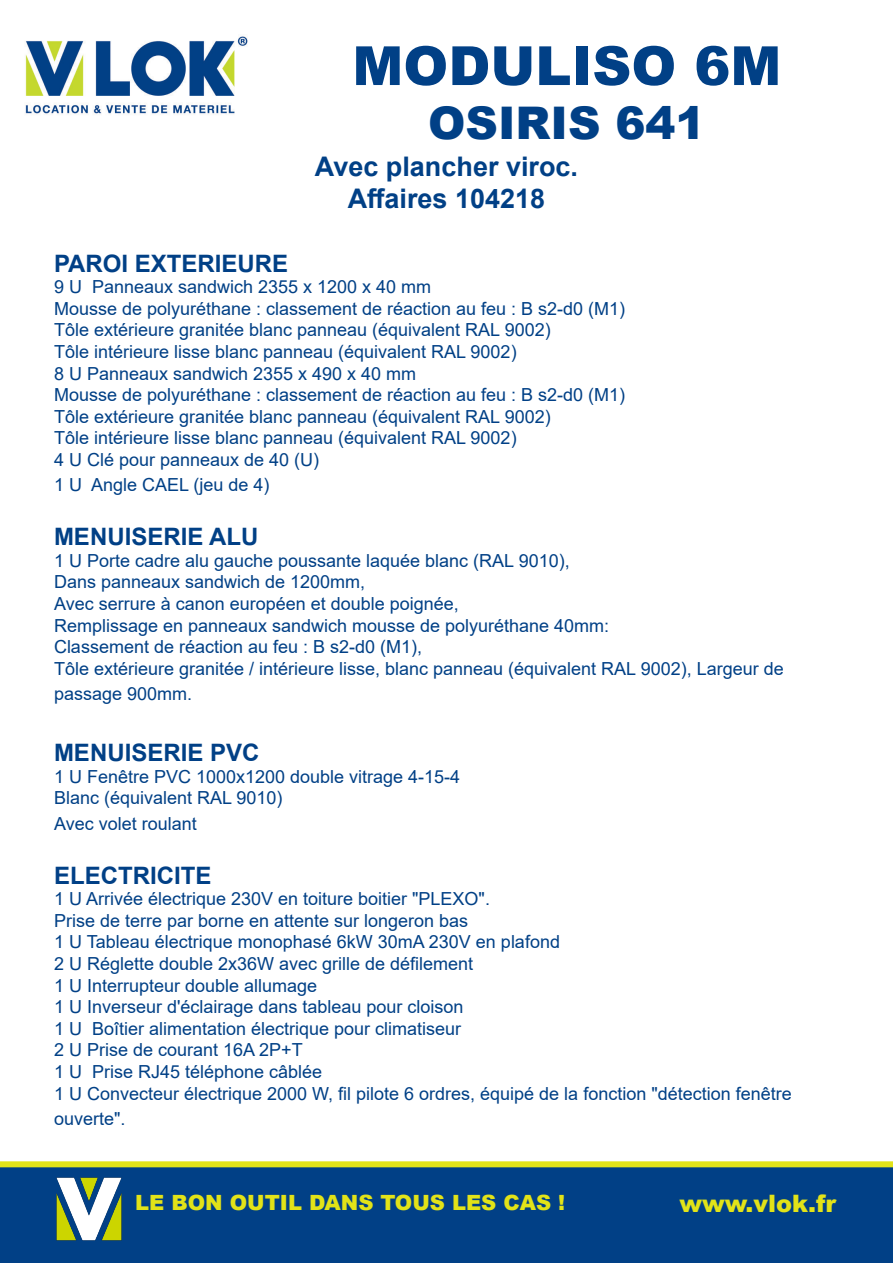
<style>
.page{position:relative;width:893px;height:1263px;background:#fff}
.page>*{position:absolute;margin:0;border:0;box-sizing:border-box;transform-origin:0 0}
.t1{font:900 54px "Arial";color:#014086}
.t2{font:900 45px "Arial";color:#014086}
.t3{font:700 27px "Arial";color:#014086}
.t4{font:700 24px "Arial";color:#014086}
.t5{font:900 24px "Arial";color:#e2e318}
.t6{font:900 21px "Arial";color:#e2e318}
.t7{font:18px/25.2px "Arial";color:#014086}
</style>
<div class="page">
<img style="left:25px;top:36px;width:223px;height:78px">
<div style="left:1px;top:1164px;width:891px;height:98px;background:#014086"></div>
<div style="left:0;top:1163px;width:893px;height:100px;border:2px solid #014086"></div>
<img style="left:46px;top:1167px;width:86px;height:74px">
<div style="left:0;top:1161px;width:893px;height:6px;background:#e2e318"></div>
<p class="t1" style="left:352px;top:27px;width:430px">MODULISO 6M</p>
<p class="t2" style="left:428px;top:90px;width:279px">OSIRIS 641</p>
<p class="t3" style="left:315px;top:147px;width:265px">Avec plancher viroc.</p>
<p class="t3" style="left:348px;top:180px;width:199px">Affaires 104218</p>
<p class="t4" style="left:54px;top:246px;width:236px">PAROI EXTERIEURE</p>
<p class="t7" style="left:54px;top:274px;width:379px">9 U Panneaux sandwich 2355 x 1200 x 40 mm</p>
<p class="t7" style="left:54px;top:296px;width:573px">Mousse de polyuréthane : classement de réaction au feu : B s2-d0 (M1)</p>
<p class="t7" style="left:54px;top:317px;width:498px">Tôle extérieure granitée blanc panneau (équivalent RAL 9002)</p>
<p class="t7" style="left:54px;top:339px;width:464px">Tôle intérieure lisse blanc panneau (équivalent RAL 9002)</p>
<p class="t7" style="left:54px;top:360px;width:364px">8 U Panneaux sandwich 2355 x 490 x 40 mm</p>
<p class="t7" style="left:54px;top:382px;width:573px">Mousse de polyuréthane : classement de réaction au feu : B s2-d0 (M1)</p>
<p class="t7" style="left:54px;top:404px;width:498px">Tôle extérieure granitée blanc panneau (équivalent RAL 9002)</p>
<p class="t7" style="left:54px;top:425px;width:464px">Tôle intérieure lisse blanc panneau (équivalent RAL 9002)</p>
<p class="t7" style="left:54px;top:447px;width:267px">4 U Clé pour panneaux de 40 (U)</p>
<p class="t7" style="left:54px;top:472px;width:217px">1 U Angle CAEL (jeu de 4)</p>
<p class="t4" style="left:54px;top:520px;width:206px">MENUISERIE ALU</p>
<p class="t7" style="left:54px;top:548px;width:517px">1 U Porte cadre alu gauche poussante laquée blanc (RAL 9010),</p>
<p class="t7" style="left:54px;top:569px;width:313px">Dans panneaux sandwich de 1200mm,</p>
<p class="t7" style="left:54px;top:591px;width:406px">Avec serrure à canon européen et double poignée,</p>
<p class="t7" style="left:54px;top:612px;width:557px">Remplissage en panneaux sandwich mousse de polyuréthane 40mm:</p>
<p class="t7" style="left:54px;top:634px;width:370px">Classement de réaction au feu : B s2-d0 (M1),</p>
<p class="t7" style="left:54px;top:656px;width:731px">Tôle extérieure granitée / intérieure lisse, blanc panneau (équivalent RAL 9002), Largeur de passage 900mm.</p>
<p class="t4" style="left:54px;top:736px;width:207px">MENUISERIE PVC</p>
<p class="t7" style="left:54px;top:764px;width:408px">1 U Fenêtre PVC 1000x1200 double vitrage 4-15-4</p>
<p class="t7" style="left:54px;top:785px;width:230px">Blanc (équivalent RAL 9010)</p>
<p class="t7" style="left:54px;top:810px;width:144px">Avec volet roulant</p>
<p class="t4" style="left:54px;top:858px;width:159px">ELECTRICITE</p>
<p class="t7" style="left:54px;top:886px;width:437px">1 U Arrivée électrique 230V en toiture boitier "PLEXO".</p>
<p class="t7" style="left:54px;top:908px;width:416px">Prise de terre par borne en attente sur longeron bas</p>
<p class="t7" style="left:54px;top:929px;width:507px">1 U Tableau électrique monophasé 6kW 30mA 230V en plafond</p>
<p class="t7" style="left:54px;top:951px;width:421px">2 U Réglette double 2x36W avec grille de défilement</p>
<p class="t7" style="left:54px;top:972px;width:265px">1 U Interrupteur double allumage</p>
<p class="t7" style="left:54px;top:994px;width:411px">1 U Inverseur d'éclairage dans tableau pour cloison</p>
<p class="t7" style="left:54px;top:1016px;width:409px">1 U Boîtier alimentation électrique pour climatiseur</p>
<p class="t7" style="left:54px;top:1037px;width:250px">2 U Prise de courant 16A 2P+T</p>
<p class="t7" style="left:54px;top:1059px;width:270px">1 U Prise RJ45 téléphone câblée</p>
<p class="t7" style="left:54px;top:1080px;width:739px">1 U Convecteur électrique 2000 W, fil pilote 6 ordres, équipé de la fonction "détection fenêtre ouverte".</p>
<p class="t6" style="left:135px;top:1187px;width:432px">LE BON OUTIL DANS TOUS LES CAS !</p>
<p class="t5" style="left:679px;top:1186px;width:158px">www.vlok.fr</p>
</div>
